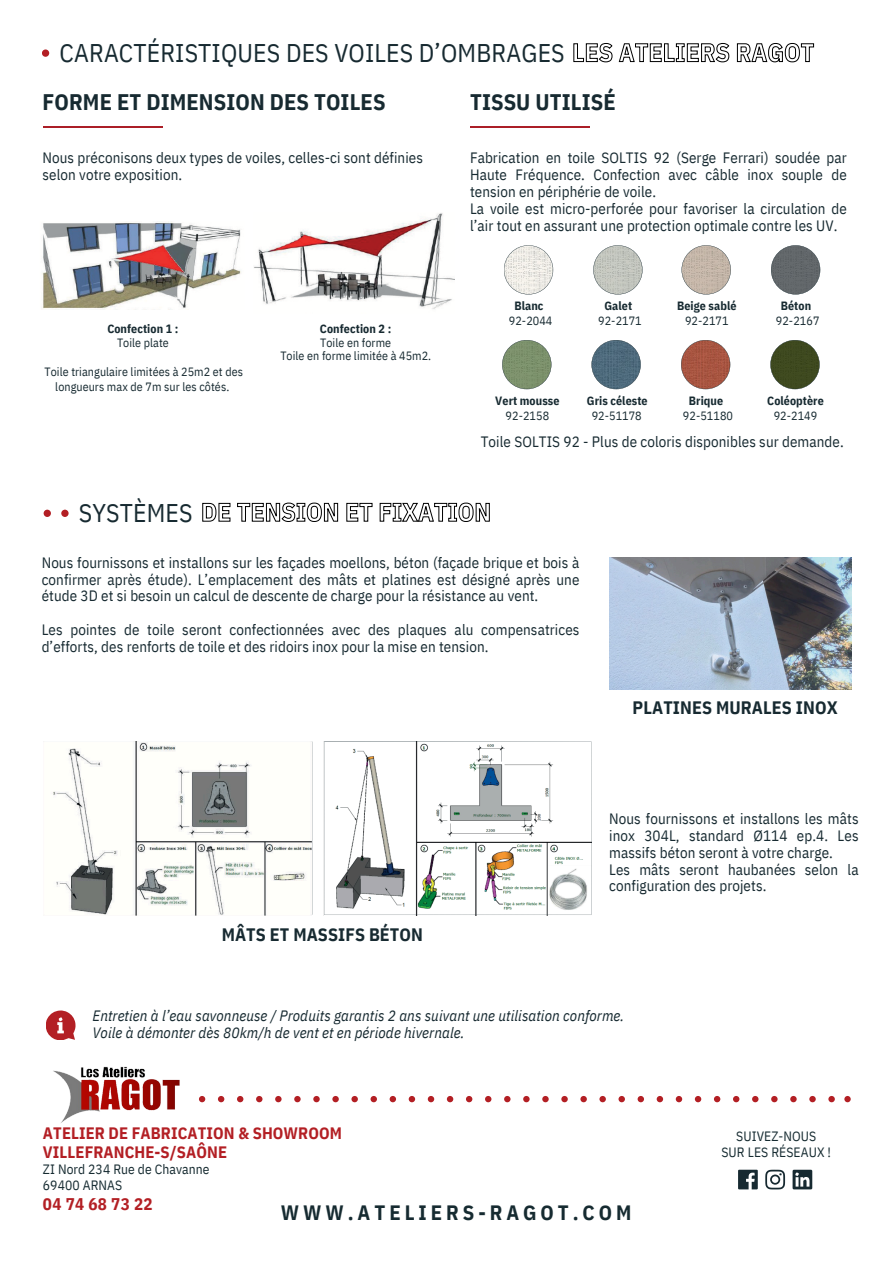
<style>
.page{position:relative;width:894px;height:1264px;background:#fff}
.page>*{position:absolute;margin:0;border:0;box-sizing:border-box;transform-origin:0 0}
.t1{font:25.5px "IBM Plex Sans Cond";letter-spacing:.005em;color:#172a31}
.t2{font:700 22.5px "IBM Plex Sans Cond";letter-spacing:.005em;color:#172a31}
.t3{font:700 20.7px "IBM Plex Sans Cond";letter-spacing:.19em;color:#162b31}
.t4{font:700 18px "IBM Plex Sans Cond";letter-spacing:.005em;color:#172a31}
.t5{font:700 16.8px "IBM Plex Sans Cond";letter-spacing:.02em;color:#b31f24}
.t6{font:700 16.5px/19.2px "IBM Plex Sans Cond";letter-spacing:.005em;color:#b31f24}
.t7{font:15px/16.8px "IBM Plex Sans Cond";letter-spacing:.005em;color:#172a31}
.t8{font:italic 15px/16.8px "IBM Plex Sans Cond";letter-spacing:.005em;color:#172a31}
.t9{font:13.5px/15.8px "IBM Plex Sans Cond";letter-spacing:.005em;color:#162b31}
.t10{font:12px/14.7px "IBM Plex Sans Cond";letter-spacing:.005em;color:#172a31;text-align:center}
.t11{font:700 12px/14.7px "IBM Plex Sans Cond";letter-spacing:.005em;color:#172a31;text-align:center}
.s1{font-weight:700;color:rgb(0 0 0/0)}
.s2{font-weight:400}
.s3{font-weight:700}
</style>
<div class="page">
<div style="left:42px;top:49px;width:7px;height:8px;background:#b31f24;border-radius:50%"></div>
<hr style="left:43px;top:126px;width:119px;height:1px;background:#ab1e27">
<hr style="left:470px;top:126px;width:119px;height:1px;background:#ab1e27">
<svg style="left:504px;top:245px;width:49px;height:49px"></svg>
<svg style="left:681px;top:245px;width:49px;height:49px"></svg>
<svg style="left:502px;top:340px;width:49px;height:49px"></svg>
<svg style="left:681px;top:340px;width:49px;height:49px"></svg>
<svg style="left:593px;top:245px;width:49px;height:49px"></svg>
<svg style="left:771px;top:245px;width:49px;height:49px"></svg>
<svg style="left:591px;top:340px;width:49px;height:49px"></svg>
<div style="left:44px;top:509px;width:7px;height:8px;background:#b31f24;border-radius:50%"></div>
<div style="left:61px;top:509px;width:8px;height:8px;background:#b31f24;border-radius:50%"></div>
<svg style="left:770px;top:340px;width:49px;height:49px"></svg>
<img style="left:609px;top:557px;width:242px;height:133px">
<svg style="left:199px;top:1096px;width:651px;height:6px"></svg>
<svg style="left:738px;top:1169px;width:19px;height:20px"></svg>
<svg style="left:765px;top:1169px;width:19px;height:20px"></svg>
<svg style="left:792px;top:1169px;width:20px;height:20px"></svg>
<svg style="left:46px;top:1010px;width:29px;height:30px"></svg>
<img style="left:42px;top:221px;width:199px;height:88px">
<img style="left:254px;top:213px;width:200px;height:96px">
<img style="left:53px;top:741px;width:538px;height:174px">
<svg style="left:324px;top:741px;width:267px;height:173px"></svg>
<img style="left:53px;top:1066px;width:127px;height:57px">
<svg style="left:573px;top:43px;width:241px;height:20px"></svg>
<svg style="left:202px;top:502px;width:288px;height:20px"></svg>
<p class="t1" style="left:60px;top:36px;width:755px">CARACTÉRISTIQUES DES VOILES D’OMBRAGES <span class="s1">LES ATELIERS RAGOT</span></p>
<p class="t2" style="left:43px;top:87px;width:344px">FORME ET DIMENSION DES TOILES</p>
<p class="t2" style="left:470px;top:87px;width:147px">TISSU UTILISÉ</p>
<p class="t7" style="left:43px;top:149px;width:382px">Nous préconisons deux types de voiles, celles-ci sont définies selon votre exposition.</p>
<p class="t11" style="left:107px;top:322px;width:73px;line-height:13.5px">Confection 1 :<br><span class="s2">Toile plate</span></p>
<p class="t10" style="left:44px;top:364px;width:200px">Toile triangulaire limitées à 25m2 et des</p>
<p class="t10" style="left:55px;top:379px;width:175px">longueurs max de 7m sur les côtés.</p>
<p class="t10" style="left:280px;top:322px;width:152px;line-height:13.5px"><span class="s3">Confection 2 :<br></span>Toile en forme<br>Toile en forme limitée à 45m2.</p>
<p class="t7" style="left:470px;top:149px;width:378px">Fabrication en toile SOLTIS 92 (Serge Ferrari) soudée par Haute Fréquence. Confection avec câble inox souple de tension en périphérie de voile.<br>La voile est micro-perforée pour favoriser la circulation de l’air tout en assurant une protection optimale contre les UV.</p>
<h6 class="t10" style="left:508px;top:298px;width:45px"><span class="s3">Blanc<br></span>92-2044</h6>
<h2 class="t11" style="left:495px;top:393px;width:66px">Vert mousse<br><span class="s2">92-2158</span></h2>
<h1 class="t10" style="left:598px;top:298px;width:45px"><span class="s3">Galet<br></span>92-2171</h1>
<p class="t11" style="left:677px;top:298px;width:61px">Beige sablé<br><span class="s2">92-2171</span></p>
<h4 class="t10" style="left:775px;top:298px;width:45px"><span class="s3">Béton<br></span>92-2167</h4>
<h6 class="t11" style="left:586px;top:393px;width:62px">Gris céleste<br><span class="s2">92-51178</span></h6>
<h6 class="t10" style="left:682px;top:393px;width:52px"><span class="s3">Brique<br></span>92-51180</h6>
<p class="t11" style="left:767px;top:393px;width:58px">Coléoptère<br><span class="s2">92-2149</span></p>
<p class="t7" style="left:480px;top:433px;width:364px">Toile SOLTIS 92 - Plus de coloris disponibles sur demande.</p>
<p class="t7" style="left:42px;top:553px;width:539px;text-align:justify">Nous fournissons et installons sur les façades moellons, béton (façade brique et bois à confirmer après étude). L’emplacement des mâts et platines est désigné après une étude 3D et si besoin un calcul de descente de charge pour la résistance au vent.</p>
<p class="t7" style="left:42px;top:621px;width:539px">Les pointes de toile seront confectionnées avec des plaques alu compensatrices d’efforts, des renforts de toile et des ridoirs inox pour la mise en tension.</p>
<h6 class="t4" style="left:632px;top:696px;width:206px">PLATINES MURALES INOX</h6>
<h4 class="t4" style="left:222px;top:922px;width:203px">MÂTS ET MASSIFS BÉTON</h4>
<p class="t7" style="left:609px;top:810px;width:251px">Nous fournissons et installons les mâts inox 304L, standard Ø114 ep.4. Les massifs béton seront à votre charge.<br>Les mâts seront haubanées selon la configuration des projets.</p>
<p class="t8" style="left:92px;top:1007px;width:533px">Entretien à l’eau savonneuse / Produits garantis 2 ans suivant une utilisation conforme.<br>Voile à démonter dès 80km/h de vent et en période hivernale.</p>
<p class="t6" style="left:43px;top:1123px;width:300px">ATELIER DE FABRICATION &amp; SHOWROOM<br>VILLEFRANCHE-S/SAÔNE</p>
<p class="t9" style="left:43px;top:1160px;width:168px">ZI Nord 234 Rue de Chavanne<br>69400 ARNAS</p>
<p class="t5" style="left:43px;top:1192px;width:111px">04 74 68 73 22</p>
<h6 class="t3" style="left:281px;top:1198px;width:352px">WWW.ATELIERS-RAGOT.COM</h6>
<h5 class="t9" style="left:721px;top:1127px;width:111px;text-align:center">SUIVEZ-NOUS<br>SUR LES RÉSEAUX !</h5>
</div>
